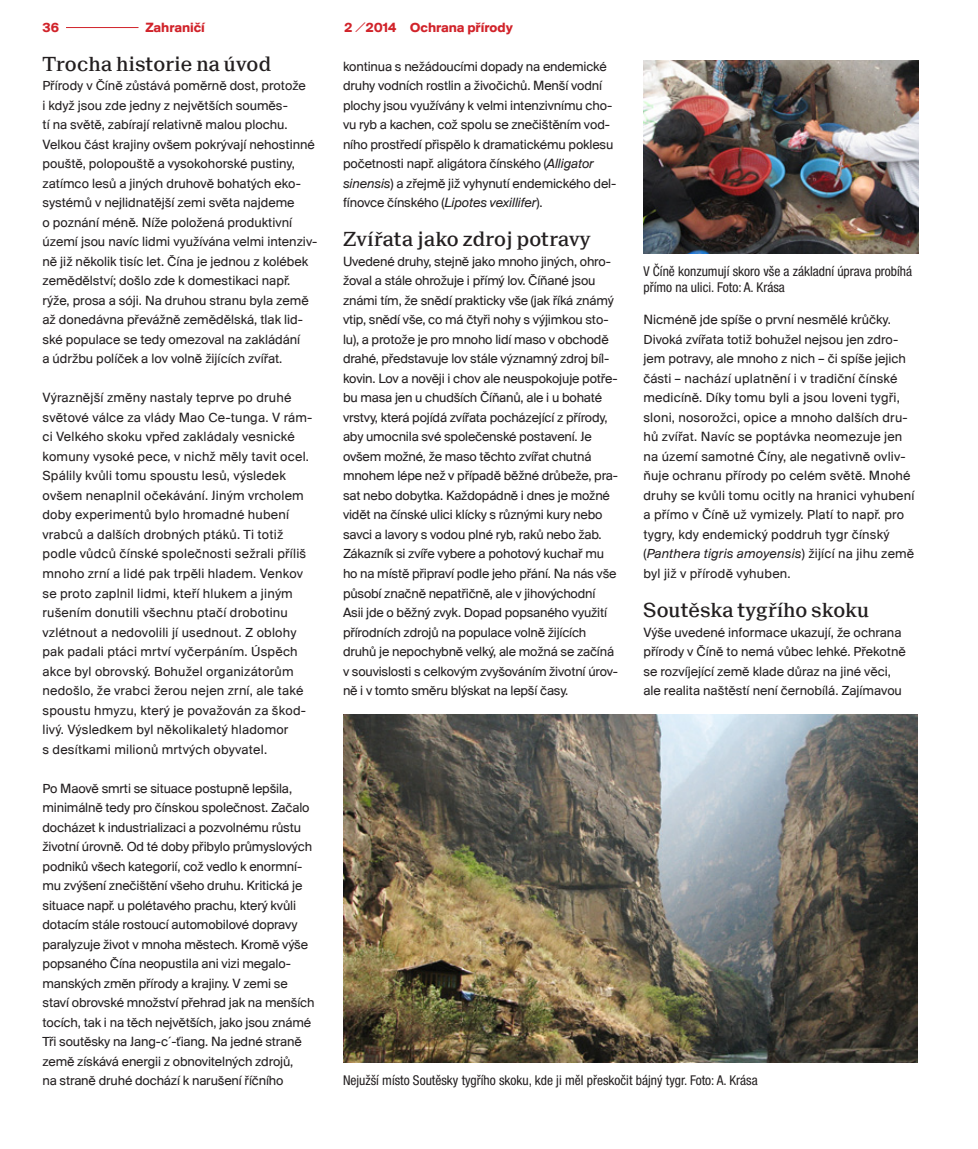
<style>
.page{position:relative;width:978px;height:1149px;background:#fff}
.page>*{position:absolute;margin:0;border:0;box-sizing:border-box;transform-origin:0 0}
._02_Mezititul_02{font:500 21px "Suisse BP Neue";color:#231f20}
._03_Text{font:13.8px/19.5px "Suisse BP Intl";color:#231f20}
.t1{font:700 13.8px "Suisse BP Intl";color:#d1232a}
.Popiska{font:condensed 13.5px/16.2px "Helvetica Neue LT Pro";color:#231f20}
.s1{font-family:"Replica Pro";font-weight:300}
.s2{font-style:italic}
</style>
<div class="page">
<img style="left:643px;top:61px;width:275px;height:192px">
<img style="left:343px;top:714px;width:574px;height:347px">
<hr style="left:66px;top:27px;width:73px;height:1px;background:#d1232a">
<p class="t1" style="left:43px;top:19px;width:18px">36</p>
<p class="t1" style="left:145px;top:19px;width:61px">Zahraničí</p>
<p class="t1" style="left:344px;top:19px;width:170px">2 <span class="s1">/</span>2014 Ochrana přírody</p>
<p class="_02_Mezititul_02" style="left:43px;top:51px;width:230px">Trocha historie na úvod</p>
<p class="_03_Text" style="left:43px;top:75px;width:276px">Přírody v Číně zůstává poměrně dost, protože<br>i když jsou zde jedny z největších souměs-<br>tí na světě, zabírají relativně malou plochu.<br>Velkou část krajiny ovšem pokrývají nehostinné pouště, polopouště a vysokohorské pustiny, zatímco lesů a jiných druhově bohatých eko&shy;systémů v nejlidnatější zemi světa najdeme<br>o poznání méně. Níže položená produktivní území jsou navíc lidmi využívána velmi intenziv&shy;ně již několik tisíc let. Čína je jednou z kolébek zemědělství; došlo zde k domestikaci např. rýže, prosa a sóji. Na druhou stranu byla země až donedávna převážně zemědělská, tlak lid&shy;ské populace se tedy omezoval na zakládání<br>a údržbu políček a lov volně žijících zvířat.</p>
<p class="_03_Text" style="left:43px;top:387px;width:271px">Výraznější změny nastaly teprve po druhé světové válce za vlády Mao Ce-tunga. V rám&shy;ci Velkého skoku vpřed zakládaly vesnické komuny vysoké pece, v nichž měly tavit ocel.<br>Spálily kvůli tomu spoustu lesů, výsledek ovšem nenaplnil očekávání. Jiným vrcholem doby experimentů bylo hromadné hubení vrabců a dalších drobných ptáků. Ti totiž podle vůdců čínské společnosti sežrali příliš mnoho zrní a lidé pak trpěli hladem. Venkov se proto zaplnil lidmi, kteří hlukem a jiným rušením donutili všechnu ptačí drobotinu vzlétnout a nedovolili jí usednout. Z oblohy pak padali ptáci mrtví vyčerpáním. Úspěch akce byl obrovský. Bohužel organizátorům nedošlo, že vrabci žerou nejen zrní, ale také spoustu hmyzu, který je považován za škod&shy;livý. Výsledkem byl několikaletý hladomor<br>s desítkami milionů mrtvých obyvatel.</p>
<p class="_03_Text" style="left:43px;top:777px;width:274px">Po Maově smrti se situace postupně lepšila, minimálně tedy pro čínskou společnost. Začalo docházet k industrializaci a pozvolnému růstu životní úrovně. Od té doby přibylo průmyslových podniků všech kategorií, což vedlo k enormní&shy;mu zvýšení znečištění všeho druhu. Kritická je situace např. u polétavého prachu, který kvůli dotacím stále rostoucí automobilové dopravy paralyzuje život v mnoha městech. Kromě výše popsaného Čína neopustila ani vizi megalo&shy;manských změn přírody a krajiny. V zemi se staví obrovské množství přehrad jak na menších tocích, tak i na těch největších, jako jsou známé Tři soutěsky na Jang-c´-ťiang. Na jedné straně země získává energii z obnovitelných zdrojů,<br>na straně druhé dochází k narušení říčního</p>
<p class="_03_Text" style="left:343px;top:56px;width:275px">kontinua s nežádoucími dopady na endemické druhy vodních rostlin a živočichů. Menší vodní plochy jsou využívány k velmi intenzivnímu cho&shy;vu ryb a kachen, což spolu se znečištěním vod&shy;ního prostředí přispělo k dramatickému poklesu početnosti např. aligátora čínského (<span class="s2">Alligator sinensis</span>) a zřejmě již vyhynutí endemického del&shy;fínovce čínského (<span class="s2">Lipotes vexillifer</span>).</p>
<p class="_02_Mezititul_02" style="left:343px;top:226px;width:249px">Zvířata jako zdroj potravy</p>
<p class="_03_Text" style="left:343px;top:251px;width:276px">Uvedené druhy, stejně jako mnoho jiných, ohro&shy;žoval a stále ohrožuje i přímý lov. Číňané jsou známi tím, že snědí prakticky vše (jak říká známý vtip, snědí vše, co má čtyři nohy s výjimkou sto&shy;lu), a protože je pro mnoho lidí maso v obchodě drahé, představuje lov stále významný zdroj bíl&shy;kovin. Lov a nověji i chov ale neuspokojuje potře&shy;bu masa jen u chudších Číňanů, ale i u bohaté vrstvy, která pojídá zvířata pocházející z přírody, aby umocnila své společenské postavení. Je ovšem možné, že maso těchto zvířat chutná mnohem lépe než v případě běžné drůbeže, pra&shy;sat nebo dobytka. Každopádně i dnes je možné vidět na čínské ulici klícky s různými kury nebo savci a lavory s vodou plné ryb, raků nebo žab.<br>Zákazník si zvíře vybere a pohotový kuchař mu ho na místě připraví podle jeho přání. Na nás vše působí značně nepatřičně, ale v jihovýchodní Asii jde o běžný zvyk. Dopad popsaného využití přírodních zdrojů na populace volně žijících druhů je nepochybně velký, ale možná se začíná v souvislosti s celkovým zvyšováním životní úrov&shy;ně i v tomto směru blýskat na lepší časy.</p>
<p class="Popiska" style="left:643px;top:263px;width:270px">V Číně konzumují skoro vše a základní úprava probíhá přímo na ulici. Foto: A. Krása</p>
<p class="_03_Text" style="left:643px;top:309px;width:272px">Nicméně jde spíše o první nesmělé krůčky.<br>Divoká zvířata totiž bohužel nejsou jen zdro&shy;jem potravy, ale mnoho z nich – či spíše jejich části – nachází uplatnění i v tradiční čínské medicíně. Díky tomu byli a jsou loveni tygři, sloni, nosorožci, opice a mnoho dalších dru&shy;hů zvířat. Navíc se poptávka neomezuje jen na území samotné Číny, ale negativně ovliv&shy;ňuje ochranu přírody po celém světě. Mnohé druhy se kvůli tomu ocitly na hranici vyhubení a přímo v Číně už vymizely. Platí to např. pro tygry, kdy endemický poddruh tygr čínský (<span class="s2">Panthera tigris amoyensis</span>) žijící na jihu země byl již v přírodě vyhuben.</p>
<p class="_02_Mezititul_02" style="left:643px;top:597px;width:227px">Soutěska tygřího skoku</p>
<p class="_03_Text" style="left:643px;top:621px;width:264px">Výše uvedené informace ukazují, že ochrana přírody v Číně to nemá vůbec lehké. Překotně se rozvíjející země klade důraz na jiné věci, ale realita naštěstí není černobílá. Zajímavou</p>
<p class="Popiska" style="left:343px;top:1071px;width:416px">Nejužší místo Soutěsky tygřího skoku, kde ji měl přeskočit bájný tygr. Foto: A. Krása</p>
</div>
